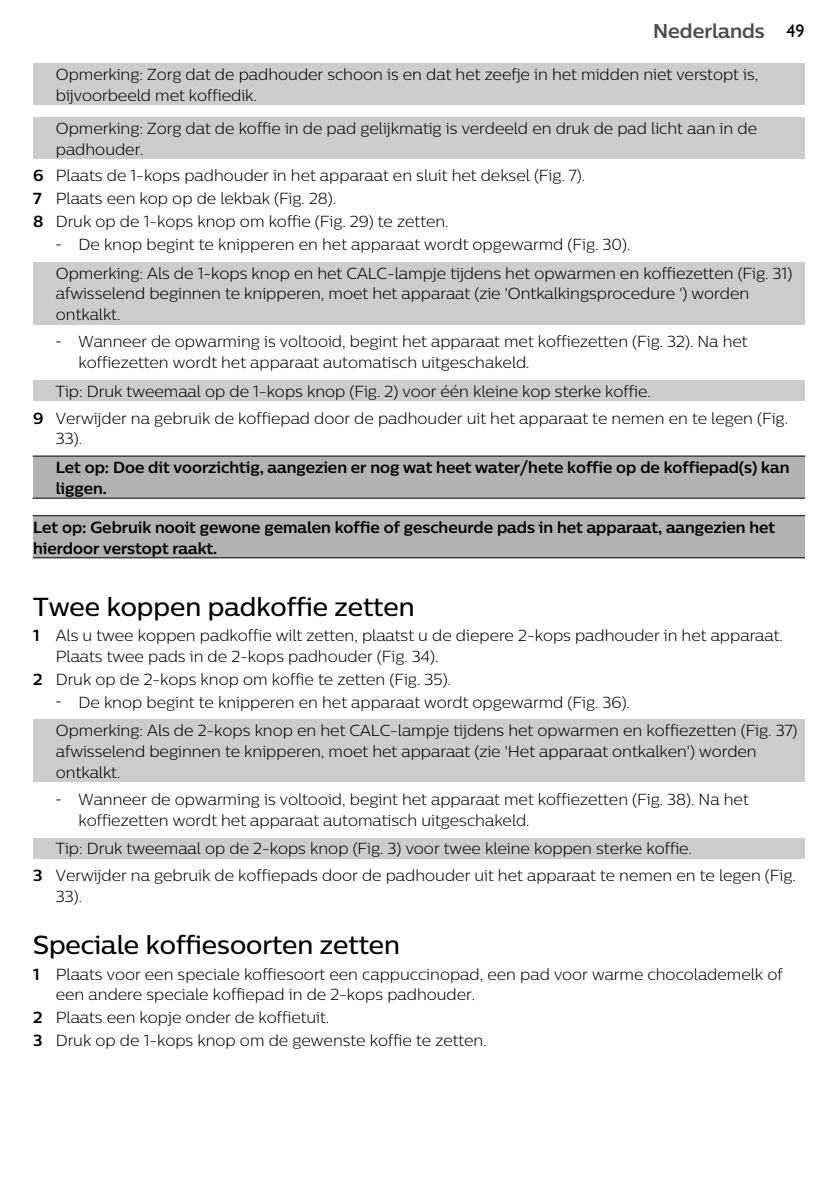
<style>
.page{position:relative;width:837px;height:1193px;background:#fff}
.page>*{position:absolute;margin:0;border:0;box-sizing:border-box;transform-origin:0 0}
.t1{font:500 26px "Centrale Sans";color:#000}
.t2{font:700 20px "Centrale Sans";color:#4d4d4d}
.t3{font:300 16px/20.8px "Centrale Sans";color:#000}
.t4{font:700 16px/20.8px "Centrale Sans";color:#000}
.s1{font-family:"Gill Sans WGL";font-weight:400;font-size:18px;color:#000}
.s2{font-weight:700}
.s3{font-family:"Gill Sans Alt One WGL Light";font-weight:400;font-size:18px}
</style>
<div class="page">
<div style="left:33px;top:63px;width:771px;height:42px;background:#ccc"></div>
<div style="left:33px;top:117px;width:771px;height:41px;background:#ccc"></div>
<div style="left:33px;top:262px;width:771px;height:62px;background:#ccc"></div>
<div style="left:33px;top:380px;width:771px;height:20px;background:#ccc"></div>
<div style="left:33px;top:456px;width:771px;height:42px;background:#b2b2b2"></div>
<hr style="left:33px;top:455px;width:772px;height:1px;background:#000">
<hr style="left:33px;top:498px;width:772px;height:1px;background:#000">
<div style="left:33px;top:516px;width:771px;height:41px;background:#b2b2b2"></div>
<hr style="left:33px;top:515px;width:772px;height:1px;background:#000">
<hr style="left:33px;top:557px;width:772px;height:1px;background:#000">
<div style="left:33px;top:719px;width:771px;height:62px;background:#ccc"></div>
<div style="left:33px;top:837px;width:771px;height:21px;background:#ccc"></div>
<p class="t2" style="left:653px;top:18px;width:153px">Nederlands <span class="s1">49</span></p>
<p class="t3" style="left:56px;top:64px;width:704px">Opmerking: Zorg dat de padhouder schoon is en dat het zeefje in het midden niet verstopt is, bijvoorbeeld met koffiedik.</p>
<p class="t3" style="left:56px;top:117px;width:702px">Opmerking: Zorg dat de koffie in de pad gelijkmatig is verdeeld en druk de pad licht aan in de padhouder.</p>
<p class="t3" style="left:33px;top:164px;width:553px;line-height:22.8px"><span class="s2">6</span> Plaats de 1-kops padhouder in het apparaat en sluit het deksel (Fig. 7).<br><span class="s2">7</span> Plaats een kop op de lekbak (Fig. 28).<br><span class="s2">8</span> Druk op de 1-kops knop om koffie (Fig. 29) te zetten.</p>
<p class="t3" style="left:56px;top:229px;width:738px;line-height:28.8px"><span class="s3">-</span> De knop begint te knipperen en het apparaat wordt opgewarmd (Fig. 30).<br>Opmerking: Als de 1-kops knop en het CALC-lampje tijdens het opwarmen en koffiezetten (Fig. 31)</p>
<p class="t3" style="left:56px;top:283px;width:695px">afwisselend beginnen te knipperen, moet het apparaat (zie 'Ontkalkingsprocedure ') worden ontkalkt.</p>
<p class="t3" style="left:78px;top:330px;width:670px;text-indent:-23px"><span class="s3">-</span> Wanneer de opwarming is voltooid, begint het apparaat met koffiezetten (Fig. 32). Na het koffiezetten wordt het apparaat automatisch uitgeschakeld.</p>
<p class="t3" style="left:33px;top:377px;width:756px;line-height:26.8px;text-indent:23px">Tip: Druk tweemaal op de 1-kops knop (Fig. 2) voor één kleine kop sterke koffie.<br><span class="s2">9</span> Verwijder na gebruik de koffiepad door de padhouder uit het apparaat te nemen en te legen (Fig.</p>
<p class="t3" style="left:56px;top:428px;width:28px">33).</p>
<p class="t4" style="left:56px;top:456px;width:735px">Let op: Doe dit voorzichtig, aangezien er nog wat heet water/hete koffie op de koffiepad(s) kan liggen.</p>
<p class="t4" style="left:33px;top:516px;width:743px">Let op: Gebruik nooit gewone gemalen koffie of gescheurde pads in het apparaat, aangezien het hierdoor verstopt raakt.</p>
<h1 class="t1" style="left:33px;top:590px;width:383px">Twee koppen padkoffie zetten</h1>
<p class="t3" style="left:56px;top:624px;width:728px;text-indent:-23px"><span class="s2">1</span> Als u twee koppen padkoffie wilt zetten, plaatst u de diepere 2-kops padhouder in het apparaat.<br>Plaats twee pads in de 2-kops padhouder (Fig. 34).</p>
<p class="t3" style="left:33px;top:668px;width:419px"><span class="s2">2</span> Druk op de 2-kops knop om koffie te zetten (Fig. 35).</p>
<p class="t3" style="left:56px;top:687px;width:743px;line-height:28.8px"><span class="s3">-</span> De knop begint te knipperen en het apparaat wordt opgewarmd (Fig. 36).<br>Opmerking: Als de 2-kops knop en het CALC-lampje tijdens het opwarmen en koffiezetten (Fig. 37)</p>
<p class="t3" style="left:56px;top:740px;width:702px">afwisselend beginnen te knipperen, moet het apparaat (zie 'Het apparaat ontkalken') worden ontkalkt.</p>
<p class="t3" style="left:78px;top:788px;width:671px;text-indent:-23px"><span class="s3">-</span> Wanneer de opwarming is voltooid, begint het apparaat met koffiezetten (Fig. 38). Na het koffiezetten wordt het apparaat automatisch uitgeschakeld.</p>
<p class="t3" style="left:33px;top:834px;width:764px;line-height:26.8px;text-indent:23px">Tip: Druk tweemaal op de 2-kops knop (Fig. 3) voor twee kleine koppen sterke koffie.<br><span class="s2">3</span> Verwijder na gebruik de koffiepads door de padhouder uit het apparaat te nemen en te legen (Fig.</p>
<p class="t3" style="left:56px;top:885px;width:28px">33).</p>
<h1 class="t1" style="left:33px;top:928px;width:368px">Speciale koffiesoorten zetten</h1>
<p class="t3" style="left:56px;top:962px;width:728px;text-indent:-23px"><span class="s2">1</span> Plaats voor een speciale koffiesoort een cappuccinopad, een pad voor warme chocolademelk of een andere speciale koffiepad in de 2-kops padhouder.</p>
<p class="t3" style="left:33px;top:1005px;width:455px;line-height:22.8px"><span class="s2">2</span> Plaats een kopje onder de koffietuit.<br><span class="s2">3</span> Druk op de 1-kops knop om de gewenste koffie te zetten.</p>
</div>
